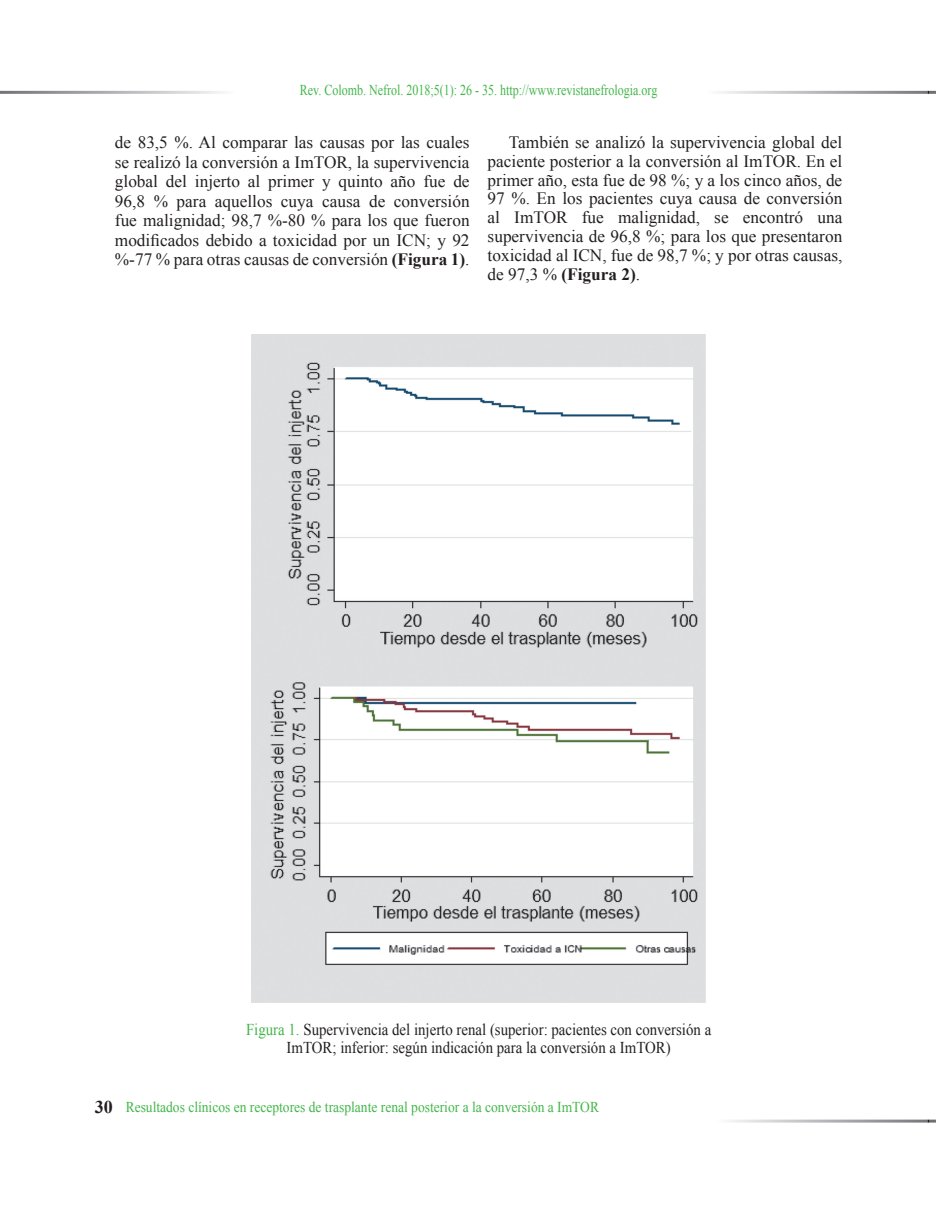
<style>
.page{position:relative;width:936px;height:1206px;background:#fff}
.page>*{position:absolute;margin:0;border:0;box-sizing:border-box;transform-origin:0 0}
.t1{font:700 18px "Times New Roman";color:#231f20}
.t2{font:17.25px/18.8px "Times New Roman";color:#231f20;text-align:justify}
.Título_figura{font:16.5px/18px "Times New Roman";color:#231f20;text-align:center;scale:.9 1}
.t3{font:15px "Times New Roman";color:#42b649;scale:.9 1}
.t4{font:15px "Times New Roman";color:#42b649;scale:.8 1}
.s1{font-weight:700}
.s2{color:#42b649}
</style>
<div class="page">
<svg style="left:927px;top:91px;width:8px;height:3px"></svg>
<svg style="left:927px;top:1119px;width:8px;height:3px"></svg>
<img style="left:252px;top:335px;width:453px;height:667px">
<p class="t4" style="left:300px;top:80px;width:448px">Rev. Colomb. Nefrol. 2018;5(1): 26 - 35. http://www.revistanefrologia.org</p>
<p class="t2" style="left:115px;top:132px;width:356px;line-height:19.5px">de 83,5 %. Al comparar las causas por las cuales se realizó la conversión a ImTOR, la supervivencia global del injerto al primer y quinto año fue de 96,8 % para aquellos cuya causa de conversión fue malignidad; 98,7 %-80 % para los que fueron modificados debido a toxicidad por un ICN; y 92 %-77 % para otras causas de conversión <span class="s1">(Figura 1)</span>.</p>
<p class="t2" style="left:487px;top:133px;width:356px;text-indent:21px">También se analizó la supervivencia global del paciente posterior a la conversión al ImTOR. En el primer año, esta fue de 98 %; y a los cinco años, de 97 %. En los pacientes cuya causa de conversión al ImTOR fue malignidad, se encontró una supervivencia de 96,8 %; para los que presentaron toxicidad al ICN, fue de 98,7 %; y por otras causas, de 97,3 % <span class="s1">(Figura 2)</span>.</p>
<p class="Título_figura" style="left:246px;top:1020px;width:518px"><span class="s2">Figura 1.</span> Supervivencia del injerto renal (superior: pacientes con conversión a<br>ImTOR; inferior: según indicación para la conversión a ImTOR)</p>
<p class="t1" style="left:95px;top:1093px;width:19px">30</p>
<p class="t3" style="left:126px;top:1096px;width:527px">Resultados clínicos en receptores de trasplante renal posterior a la conversión a ImTOR</p>
</div>
